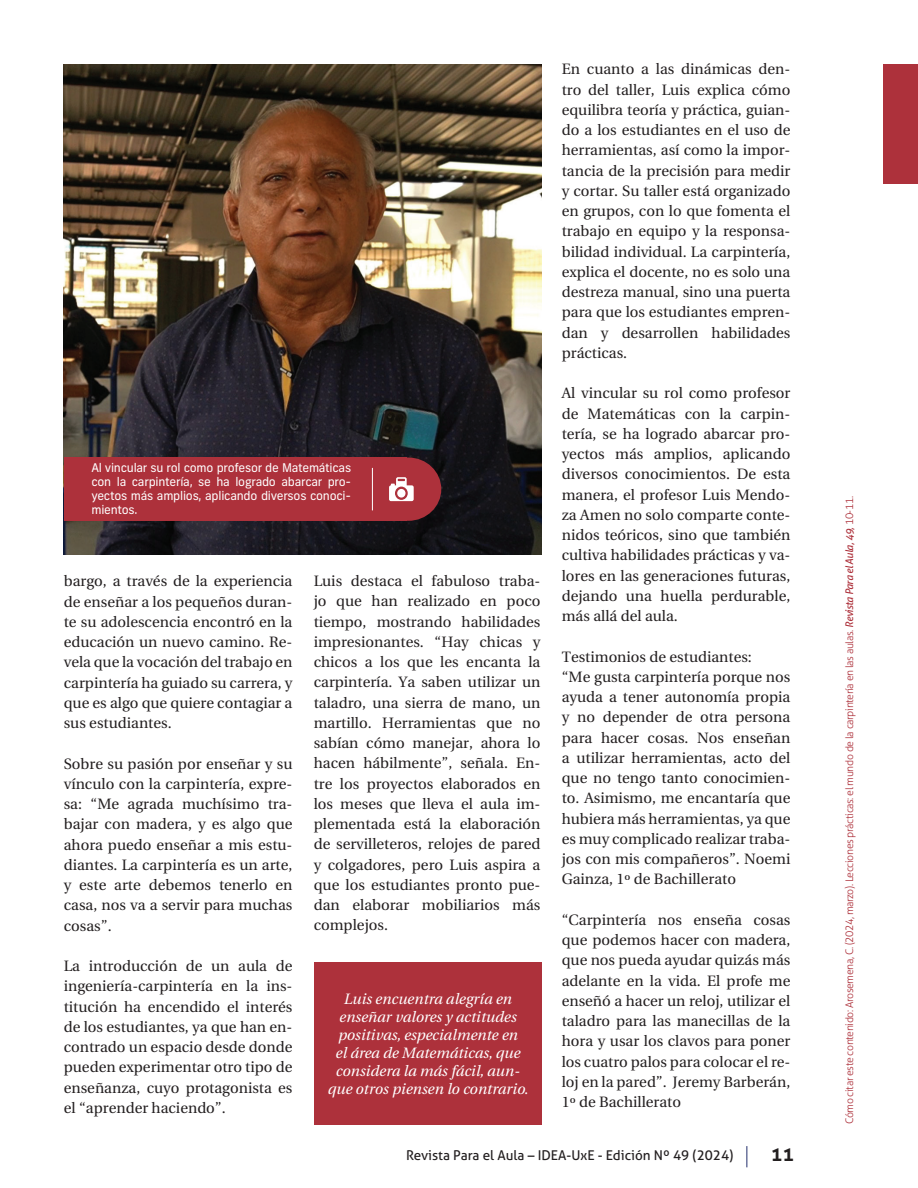
<style>
.page{position:relative;width:918px;height:1188px;background:#fff}
.page>*{position:absolute;margin:0;border:0;box-sizing:border-box;transform-origin:0 0}
.t1{font:700 19.5px "Aller";color:#231f20}
.t2{font:15px/20.2px "Linguistics Pro";color:#231f20;text-align:justify}
.t3{font:italic 15px/18px "Linguistics Pro";color:#fff;text-align:center}
.t4{font:13.5px "Aller";color:#231f20}
.t5{font:12px/13.8px "New Frank";letter-spacing:-.02em;color:#fff;text-align:justify}
.t6{font:300 10.5px "Aller";letter-spacing:-.04em;color:#ad313b}
.s1{font-weight:400;font-style:italic}
</style>
<div class="page">
<svg style="left:747px;top:1146px;width:1px;height:21px"></svg>
<div style="left:314px;top:962px;width:227px;height:162px;background:#ad313b"></div>
<div style="left:884px;top:64px;width:34px;height:119px;background:#ad313b"></div>
<img style="left:64px;top:64px;width:477px;height:490px">
<div style="left:375px;top:458px;width:66px;height:63px;background:#ad313b;border-radius:50%"></div>
<div style="left:64px;top:458px;width:342px;height:63px;background:#ad313b"></div>
<hr style="left:372px;top:468px;width:1px;height:42px;background:#fff">
<svg style="left:389px;top:477px;width:25px;height:24px"></svg>
<div style="left:397px;top:489px;width:9px;height:9px;background:#fff;border-radius:50%"></div>
<p class="t5" style="left:91px;top:461px;width:261px">Al vincular su rol como profesor de Matemáticas con la carpintería, se ha logrado abarcar pro&shy;yectos más amplios, aplicando diversos conoci&shy;mientos.</p>
<p class="t2" style="left:64px;top:571px;width:230px">bargo, a través de la experiencia de enseñar a los pequeños duran&shy;te su adolescencia encontró en la educación un nuevo camino. Re&shy;vela que la vocación del trabajo en carpintería ha guiado su carrera, y que es algo que quiere contagiar a sus estudiantes.</p>
<p class="t2" style="left:64px;top:754px;width:230px">Sobre su pasión por enseñar y su vínculo con la carpintería, expre&shy;sa: “Me agrada muchísimo tra&shy;bajar con madera, y es algo que ahora puedo enseñar a mis estu&shy;diantes. La carpintería es un arte, y este arte debemos tenerlo en casa, nos va a servir para muchas cosas”.</p>
<p class="t2" style="left:64px;top:956px;width:230px">La introducción de un aula de ingeniería-carpintería en la ins&shy;titución ha encendido el interés de los estudiantes, ya que han en&shy;contrado un espacio desde donde pueden experimentar otro tipo de enseñanza, cuyo protagonista es el “aprender haciendo”.</p>
<p class="t2" style="left:314px;top:571px;width:228px">Luis destaca el fabuloso traba&shy;jo que han realizado en poco tiempo, mostrando habilidades impresionantes. “Hay chicas y chicos a los que les encanta la carpintería. Ya saben utilizar un taladro, una sierra de mano, un martillo. Herramientas que no sabían cómo manejar, ahora lo hacen hábilmente”, señala. En&shy;tre los proyectos elaborados en los meses que lleva el aula im&shy;plementada está la elaboración de servilleteros, relojes de pared y colgadores, pero Luis aspira a que los estudiantes pronto pue&shy;dan elaborar mobiliarios más complejos.</p>
<p class="t3" style="left:327px;top:989px;width:202px">Luis encuentra alegría en enseñar valores y actitudes positivas, especialmente en<br>el área de Matemáticas, que considera la más fácil, aun&shy;que otros piensen lo contrario.</p>
<p class="t2" style="left:562px;top:59px;width:230px">En cuanto a las dinámicas den&shy;tro del taller, Luis explica cómo equilibra teoría y práctica, guian&shy;do a los estudiantes en el uso de herramientas, así como la impor&shy;tancia de la precisión para medir y cortar. Su taller está organizado en grupos, con lo que fomenta el trabajo en equipo y la responsa&shy;bilidad individual. La carpintería, explica el docente, no es solo una destreza manual, sino una puerta para que los estudiantes empren&shy;dan y desarrollen habilidades prácticas.</p>
<p class="t2" style="left:562px;top:383px;width:230px">Al vincular su rol como profesor de Matemáticas con la carpin&shy;tería, se ha logrado abarcar pro&shy;yectos más amplios, aplicando diversos conocimientos. De esta manera, el profesor Luis Mendo&shy;za Amen no solo comparte conte&shy;nidos teóricos, sino que también cultiva habilidades prácticas y va&shy;lores en las generaciones futuras, dejando una huella perdurable, más allá del aula.</p>
<p class="t2" style="left:562px;top:647px;width:230px;text-align:left">Testimonios de estudiantes:<br>“Me gusta carpintería porque nos ayuda a tener autonomía propia y no depender de otra persona para hacer cosas. Nos enseñan a utilizar herramientas, acto del que no tengo tanto conocimien&shy;to. Asimismo, me encantaría que hubiera más herramientas, ya que es muy complicado realizar traba&shy;jos con mis compañeros”. Noemi<br>Gainza, 1º de Bachillerato</p>
<p class="t2" style="left:562px;top:910px;width:230px">“Carpintería nos enseña cosas que podemos hacer con madera, que nos pueda ayudar quizás más adelante en la vida. El profe me enseñó a hacer un reloj, utilizar el taladro para las manecillas de la hora y usar los clavos para poner los cuatro palos para colocar el re&shy;loj en la pared”. Jeremy Barberán, 1º de Bachillerato</p>
<p class="t4" style="left:406px;top:1147px;width:329px">Revista Para el Aula – IDEA-UxE - Edición Nº 49 (2024)</p>
<h1 class="t1" style="left:771px;top:1143px;width:25px">11</h1>
<p class="t6" style="left:843px;top:1124px;width:629px;rotate:-90deg">Cómo citar este contenido: Arosemena, C. (2024, marzo). Lecciones prácticas: el mundo de la carpintería en las aulas. <span class="s1">Revista Para el Aula, 49,</span> 10-11.</p>
</div>
